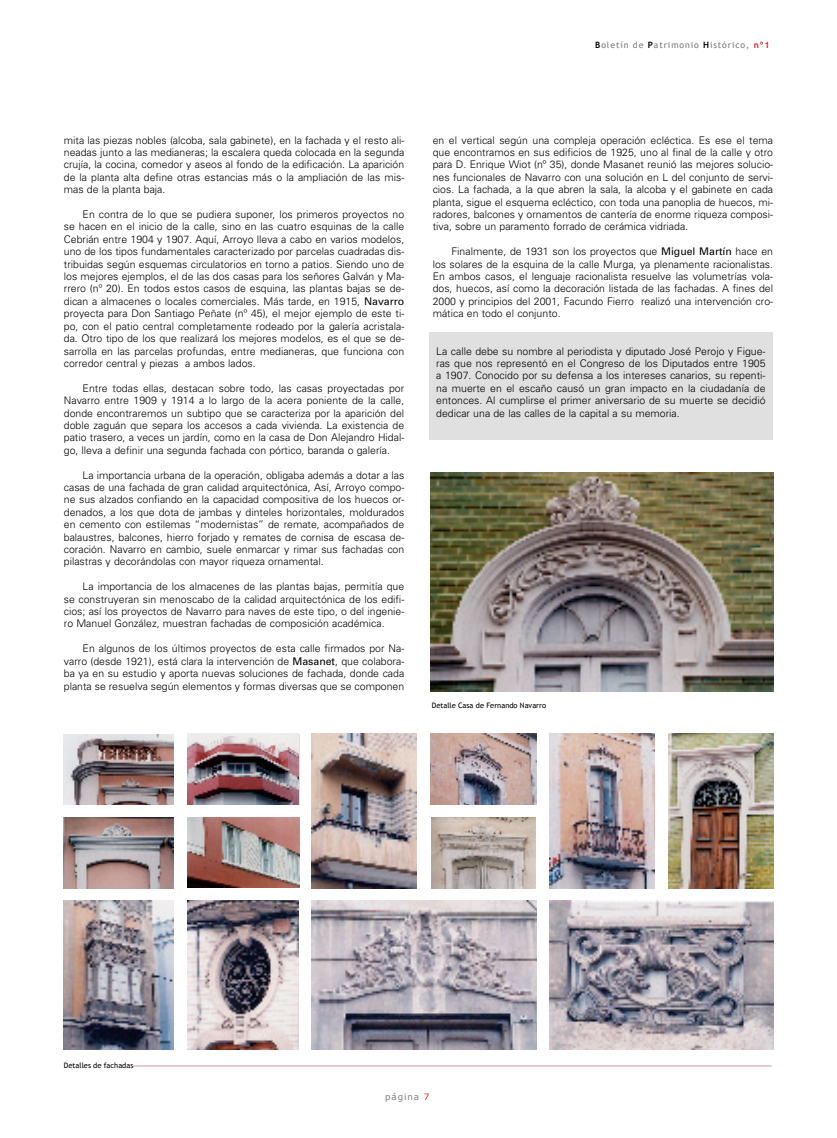
<style>
.page{position:relative;width:837px;height:1138px;background:#fff}
.page>*{position:absolute;margin:0;border:0;box-sizing:border-box;transform-origin:0 0}
.t1{font:300 10.5px/12.4px "Univers";color:#000;text-align:justify}
.t2{font:8.75px "Trebuchet MS";letter-spacing:.1em;color:#7b7b7c}
.t3{font:8.75px "Verdana";letter-spacing:.1em;color:#7b7b7c}
.t4{font:7.5px "Trebuchet MS";color:#000}
.s1{font-weight:700;color:#000}
.s2{font-weight:700;color:#dc202b}
.s3{font-weight:400}
.s4{color:#dc202b}
</style>
<div class="page">
<div style="left:429px;top:332px;width:343px;height:107px;background:#dfe0df"></div>
<img style="left:430px;top:472px;width:343px;height:219px">
<img style="left:64px;top:734px;width:110px;height:71px">
<img style="left:64px;top:817px;width:110px;height:71px">
<img style="left:188px;top:733px;width:111px;height:71px">
<img style="left:187px;top:817px;width:112px;height:70px">
<img style="left:311px;top:733px;width:105px;height:155px">
<img style="left:431px;top:817px;width:104px;height:71px">
<img style="left:431px;top:733px;width:105px;height:71px">
<img style="left:187px;top:900px;width:112px;height:149px">
<img style="left:63px;top:900px;width:110px;height:149px">
<img style="left:311px;top:900px;width:225px;height:149px">
<img style="left:549px;top:900px;width:223px;height:149px">
<img style="left:549px;top:733px;width:105px;height:155px">
<img style="left:668px;top:733px;width:104px;height:155px">
<hr style="left:133px;top:1065px;width:638px;height:1px;background:#e6eded">
<p class="t2" style="left:595px;top:40px;width:176px"><span class="s1">B</span>oletín de <span class="s1">P</span>atrimonio <span class="s1">H</span>istórico, <span class="s2">nº1</span></p>
<p class="t1" style="left:64px;top:134px;width:342px">mita las piezas nobles (alcoba, sala gabinete), en la fachada y el resto ali&shy;neadas junto a las medianeras; la escalera queda colocada en la segunda crujía, la cocina, comedor y aseos al fondo de la edificación. La aparición de la planta alta define otras estancias más o la ampliación de las mis&shy;mas de la planta baja.</p>
<p class="t1" style="left:64px;top:208px;width:342px;text-indent:19px">En contra de lo que se pudiera suponer, los primeros proyectos no se hacen en el inicio de la calle, sino en las cuatro esquinas de la calle Cebrián entre 1904 y 1907. Aquí, Arroyo lleva a cabo en varios modelos, uno de los tipos fundamentales caracterizado por parcelas cuadradas dis&shy;tribuidas según esquemas circulatorios en torno a patios. Siendo uno de los mejores ejemplos, el de las dos casas para los señores Galván y Ma&shy;rrero (nº 20). En todos estos casos de esquina, las plantas bajas se de&shy;dican a almacenes o locales comerciales. Más tarde, en 1915, <span class="s3">Navarro </span>proyecta para Don Santiago Peñate (nº 45), el mejor ejemplo de este ti&shy;po, con el patio central completamente rodeado por la galería acristala&shy;da. Otro tipo de los que realizará los mejores modelos, es el que se de&shy;sarrolla en las parcelas profundas, entre medianeras, que funciona con corredor central y piezas a ambos lados.</p>
<p class="t1" style="left:64px;top:382px;width:342px;text-indent:19px">Entre todas ellas, destacan sobre todo, las casas proyectadas por Navarro entre 1909 y 1914 a lo largo de la acera poniente de la calle, donde encontraremos un subtipo que se caracteriza por la aparición del doble zaguán que separa los accesos a cada vivienda. La existencia de patio trasero, a veces un jardín, como en la casa de Don Alejandro Hidal&shy;go, lleva a definir una segunda fachada con pórtico, baranda o galería.</p>
<p class="t1" style="left:64px;top:469px;width:342px;text-indent:19px">La importancia urbana de la operación, obligaba además a dotar a las casas de una fachada de gran calidad arquitectónica, Así, Arroyo compo&shy;ne sus alzados confiando en la capacidad compositiva de los huecos or&shy;denados, a los que dota de jambas y dinteles horizontales, moldurados en cemento con estilemas “modernistas” de remate, acompañados de balaustres, balcones, hierro forjado y remates de cornisa de escasa de&shy;coración. Navarro en cambio, suele enmarcar y rimar sus fachadas con pilastras y decorándolas con mayor riqueza ornamental.</p>
<p class="t1" style="left:64px;top:580px;width:342px;text-indent:19px">La importancia de los almacenes de las plantas bajas, permitía que se construyeran sin menoscabo de la calidad arquitectónica de los edifi&shy;cios; así los proyectos de Navarro para naves de este tipo, o del ingenie&shy;ro Manuel González, muestran fachadas de composición académica.</p>
<p class="t1" style="left:64px;top:642px;width:342px;text-indent:19px">En algunos de los últimos proyectos de esta calle firmados por Na&shy;varro (desde 1921), está clara la intervención de <span class="s3">Masanet</span>, que colabora&shy;ba ya en su estudio y aporta nuevas soluciones de fachada, donde cada planta se resuelva según elementos y formas diversas que se componen</p>
<p class="t1" style="left:432px;top:134px;width:342px">en el vertical según una compleja operación ecléctica. Es ese el tema que encontramos en sus edificios de 1925, uno al final de la calle y otro para D. Enrique Wiot (nº 35), donde Masanet reunió las mejores solucio&shy;nes funcionales de Navarro con una solución en L del conjunto de servi&shy;cios. La fachada, a la que abren la sala, la alcoba y el gabinete en cada planta, sigue el esquema ecléctico, con toda una panoplia de huecos, mi&shy;radores, balcones y ornamentos de cantería de enorme riqueza composi&shy;tiva, sobre un paramento forrado de cerámica vidriada.</p>
<p class="t1" style="left:432px;top:245px;width:342px;text-indent:19px">Finalmente, de 1931 son los proyectos que <span class="s3">Miguel Martín</span> hace en los solares de la esquina de la calle Murga, ya plenamente racionalistas.<br>En ambos casos, el lenguaje racionalista resuelve las volumetrías vola&shy;dos, huecos, así como la decoración listada de las fachadas. A fines del 2000 y principios del 2001, Facundo Fierro realizó una intervención cro&shy;mática en todo el conjunto.</p>
<p class="t1" style="left:436px;top:345px;width:330px">La calle debe su nombre al periodista y diputado José Perojo y Figue&shy;ras que nos representó en el Congreso de los Diputados entre 1905 a 1907. Conocido por su defensa a los intereses canarios, su repenti&shy;na muerte en el escaño causó un gran impacto en la ciudadanía de entonces. Al cumplirse el primer aniversario de su muerte se decidió dedicar una de las calles de la capital a su memoria.</p>
<p class="t4" style="left:431px;top:701px;width:116px">Detalle Casa de Fernando Navarro</p>
<p class="t4" style="left:64px;top:1060px;width:71px">Detalles de fachadas</p>
<p class="t3" style="left:385px;top:1090px;width:46px">página <span class="s4">7</span></p>
</div>
